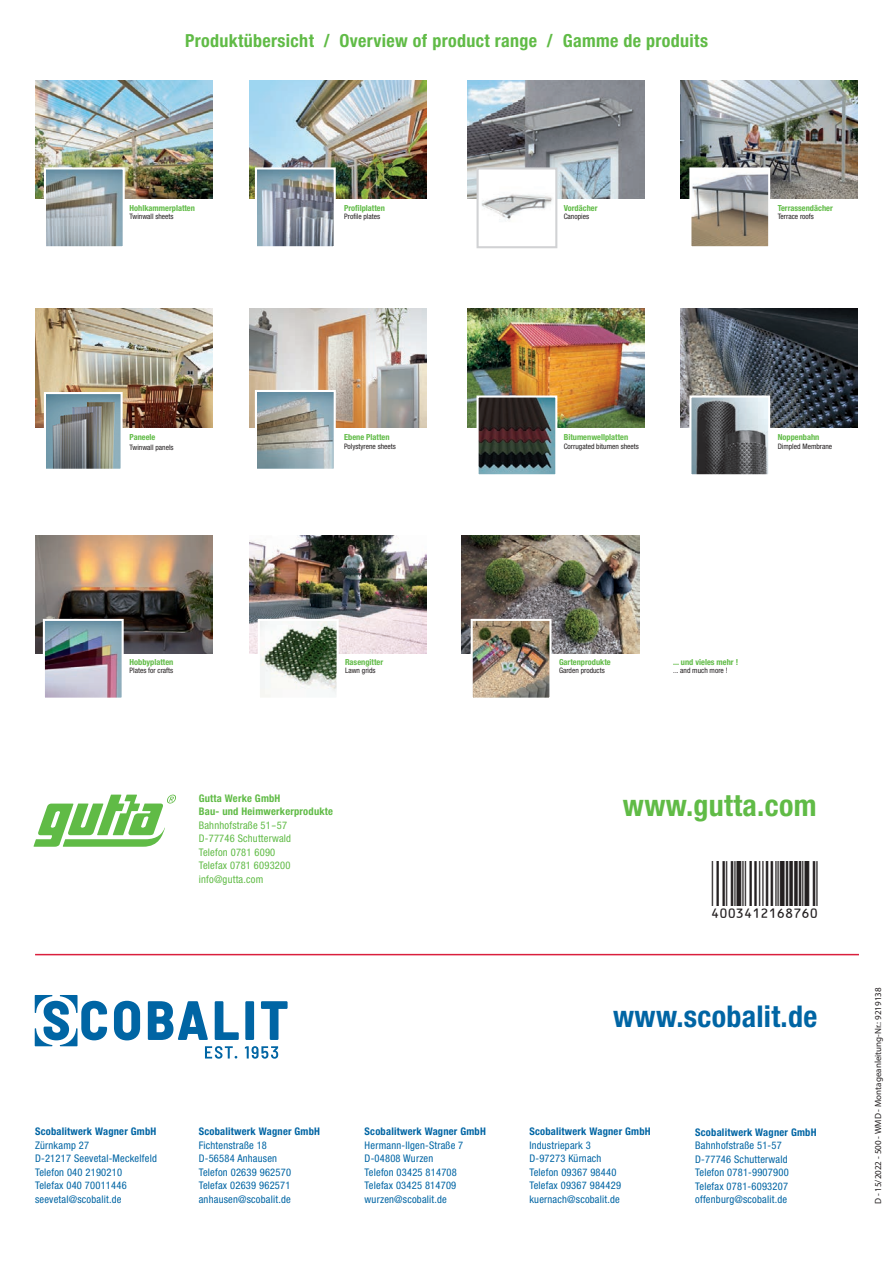
<style>
.page{position:relative;width:893px;height:1263px;background:#fff}
.page>*{position:absolute;margin:0;border:0;box-sizing:border-box;transform-origin:0 0}
.t1{font:700 condensed 30px "Helvetica Neue LT Pro";letter-spacing:.01em;color:#0065a4}
.t2{font:700 condensed 30px "Helvetica Neue LT Pro";letter-spacing:.01em;color:#60bb46}
.t3{font:700 condensed 18px "Helvetica Neue LT Pro";letter-spacing:.02em;color:#60bb46}
.t4{font:15px "EAN13 GUTTA";color:#231f20}
.t5{font:condensed 10.5px/13.5px "Helvetica Neue LT Pro";letter-spacing:.02em;color:#0065a4}
.t6{font:700 condensed 10.5px "Helvetica Neue LT Pro";letter-spacing:.02em;color:#0065a4}
.t7{font:condensed 10.5px/13.5px "Helvetica Neue LT Pro";letter-spacing:.02em;color:#60bb46}
.t8{font:700 condensed 10.5px/13.5px "Helvetica Neue LT Pro";letter-spacing:.02em;color:#60bb46}
.t9{font:9px "Myriad Pro";color:#231f20}
.t10{font:700 condensed 8.4px "Helvetica Neue LT Pro";color:#60bb46}
.t11{font:condensed 7.5px "Helvetica Neue LT Pro";color:#231f20}
</style>
<div class="page">
<hr style="left:35px;top:954px;width:824px;height:1px;background:#da1f3d">
<svg style="left:35px;top:995px;width:72px;height:51px"></svg>
<svg style="left:114px;top:1001px;width:26px;height:39px"></svg>
<svg style="left:148px;top:1001px;width:60px;height:39px"></svg>
<svg style="left:215px;top:1001px;width:24px;height:39px"></svg>
<div style="left:245px;top:1001px;width:9px;height:39px;background:#0065a4"></div>
<svg style="left:261px;top:1001px;width:27px;height:39px"></svg>
<svg style="left:205px;top:1046px;width:32px;height:13px"></svg>
<svg style="left:245px;top:1046px;width:33px;height:13px"></svg>
<svg style="left:34px;top:795px;width:142px;height:52px"></svg>
<img style="left:35px;top:309px;width:177px;height:118px">
<img style="left:249px;top:309px;width:177px;height:118px">
<img style="left:35px;top:536px;width:177px;height:118px">
<img style="left:35px;top:81px;width:177px;height:118px">
<img style="left:47px;top:170px;width:75px;height:75px">
<div style="left:44px;top:167px;width:81px;height:81px;border:2px solid #fff"></div>
<img style="left:249px;top:81px;width:177px;height:118px">
<img style="left:468px;top:309px;width:177px;height:118px">
<img style="left:479px;top:398px;width:75px;height:75px">
<div style="left:476px;top:395px;width:81px;height:81px;border:2px solid #fff"></div>
<img style="left:681px;top:309px;width:177px;height:118px">
<img style="left:692px;top:398px;width:75px;height:75px">
<div style="left:689px;top:395px;width:81px;height:81px;border:2px solid #fff"></div>
<img style="left:249px;top:536px;width:177px;height:118px">
<img style="left:261px;top:622px;width:75px;height:75px">
<div style="left:258px;top:619px;width:81px;height:81px;border:2px solid #fff"></div>
<img style="left:462px;top:536px;width:177px;height:118px">
<img style="left:474px;top:622px;width:74px;height:75px">
<div style="left:471px;top:619px;width:80px;height:81px;border:2px solid #fff"></div>
<img style="left:468px;top:81px;width:177px;height:118px">
<div style="left:478px;top:168px;width:78px;height:79px;background:#fff"></div>
<img style="left:481px;top:194px;width:71px;height:26px">
<div style="left:476px;top:167px;width:81px;height:81px;border:2px solid #d1d2d4"></div>
<img style="left:681px;top:81px;width:177px;height:118px">
<img style="left:258px;top:170px;width:75px;height:75px">
<div style="left:255px;top:167px;width:81px;height:81px;border:2px solid #fff"></div>
<img style="left:46px;top:622px;width:75px;height:75px">
<div style="left:43px;top:619px;width:81px;height:81px;border:2px solid #fff"></div>
<img style="left:258px;top:393px;width:75px;height:75px">
<div style="left:255px;top:390px;width:81px;height:81px;border:2px solid #fff"></div>
<img style="left:47px;top:395px;width:73px;height:73px">
<div style="left:44px;top:392px;width:79px;height:79px;border:2px solid #fff"></div>
<img style="left:692px;top:170px;width:75px;height:75px">
<div style="left:689px;top:167px;width:81px;height:81px;border:2px solid #fff"></div>
<h2 class="t3" style="left:185px;top:30px;width:524px">Produktübersicht / Overview of product range / Gamme de produits</h2>
<p class="t10" style="left:130px;top:203px;width:67px">Hohlkammerplatten</p>
<p class="t11" style="left:130px;top:212px;width:46px">Twinwall sheets</p>
<p class="t10" style="left:344px;top:203px;width:42px">Profilplatten</p>
<p class="t11" style="left:344px;top:212px;width:38px">Profile plates</p>
<p class="t10" style="left:564px;top:203px;width:35px">Vordächer</p>
<p class="t11" style="left:564px;top:212px;width:27px">Canopies</p>
<p class="t10" style="left:778px;top:203px;width:57px">Terrassendächer</p>
<p class="t11" style="left:778px;top:212px;width:38px">Terrace roofs</p>
<p class="t10" style="left:130px;top:433px;width:27px">Paneele</p>
<p class="t11" style="left:130px;top:443px;width:46px">Twinwall panels</p>
<p class="t10" style="left:344px;top:433px;width:47px">Ebene Platten</p>
<p class="t11" style="left:344px;top:441px;width:53px">Polystyrene sheets</p>
<p class="t10" style="left:564px;top:433px;width:66px">Bitumenwellplatten</p>
<p class="t11" style="left:564px;top:441px;width:77px">Corrugated bitumen sheets</p>
<p class="t10" style="left:778px;top:433px;width:43px">Noppenbahn</p>
<p class="t11" style="left:778px;top:441px;width:56px">Dimpled Membrane</p>
<p class="t10" style="left:130px;top:657px;width:45px">Hobbyplatten</p>
<p class="t11" style="left:130px;top:666px;width:45px">Plates for crafts</p>
<p class="t10" style="left:345px;top:657px;width:40px">Rasengitter</p>
<p class="t11" style="left:345px;top:666px;width:32px">Lawn grids</p>
<p class="t10" style="left:559px;top:657px;width:53px">Gartenprodukte</p>
<p class="t11" style="left:559px;top:666px;width:47px">Garden products</p>
<p class="t10" style="left:673px;top:657px;width:66px">... und vieles mehr !</p>
<p class="t11" style="left:673px;top:666px;width:56px">... and much more !</p>
<p class="t8" style="left:199px;top:791px;width:136px">Gutta Werke GmbH<br>Bau- und Heimwerkerprodukte</p>
<p class="t7" style="left:199px;top:818px;width:94px">Bahnhofstraße 51-57<br>D-77746 Schutterwald<br>Telefon 0781 6090<br>Telefax 0781 6093200 info@gutta.com</p>
<p class="t6" style="left:35px;top:1125px;width:123px">Scobalitwerk Wagner GmbH</p>
<p class="t5" style="left:35px;top:1138px;width:123px">Zürnkamp 27<br>D-21217 Seevetal-Meckelfeld<br>Telefon 040 2190210<br>Telefax 040 70011446 seevetal@scobalit.de</p>
<p class="t6" style="left:199px;top:1126px;width:123px">Scobalitwerk Wagner GmbH</p>
<p class="t5" style="left:199px;top:1138px;width:94px">Fichtenstraße 18<br>D-56584 Anhausen<br>Telefon 02639 962570<br>Telefax 02639 962571 anhausen@scobalit.de</p>
<p class="t6" style="left:365px;top:1126px;width:123px">Scobalitwerk Wagner GmbH</p>
<p class="t5" style="left:365px;top:1138px;width:100px">Hermann-Ilgen-Straße 7<br>D-04808 Wurzen<br>Telefon 03425 814708<br>Telefax 03425 814709 wurzen@scobalit.de</p>
<h1 class="t2" style="left:623px;top:788px;width:195px">www.gutta.com</h1>
<h3 class="t4" style="left:711px;top:892px;width:43px">✔ ✓✔</h3>
<h1 class="t1" style="left:613px;top:999px;width:206px">www.scobalit.de</h1>
<p class="t6" style="left:529px;top:1126px;width:123px">Scobalitwerk Wagner GmbH</p>
<p class="t5" style="left:529px;top:1138px;width:93px">Industriepark 3<br>D-97273 Kürnach<br>Telefon 09367 98440<br>Telefax 09367 984429 kuernach@scobalit.de</p>
<p class="t6" style="left:695px;top:1126px;width:123px">Scobalitwerk Wagner GmbH</p>
<p class="t5" style="left:695px;top:1138px;width:95px">Bahnhofstraße 51-57<br>D-77746 Schutterwald<br>Telefon 0781-9907900<br>Telefax 0781-6093207 offenburg@scobalit.de</p>
<p class="t9" style="left:873px;top:1204px;width:218px;rotate:-90deg">D - 15/2022 - 500 - WMD - Montageanleitung-Nr.: 9219138</p>
</div>
